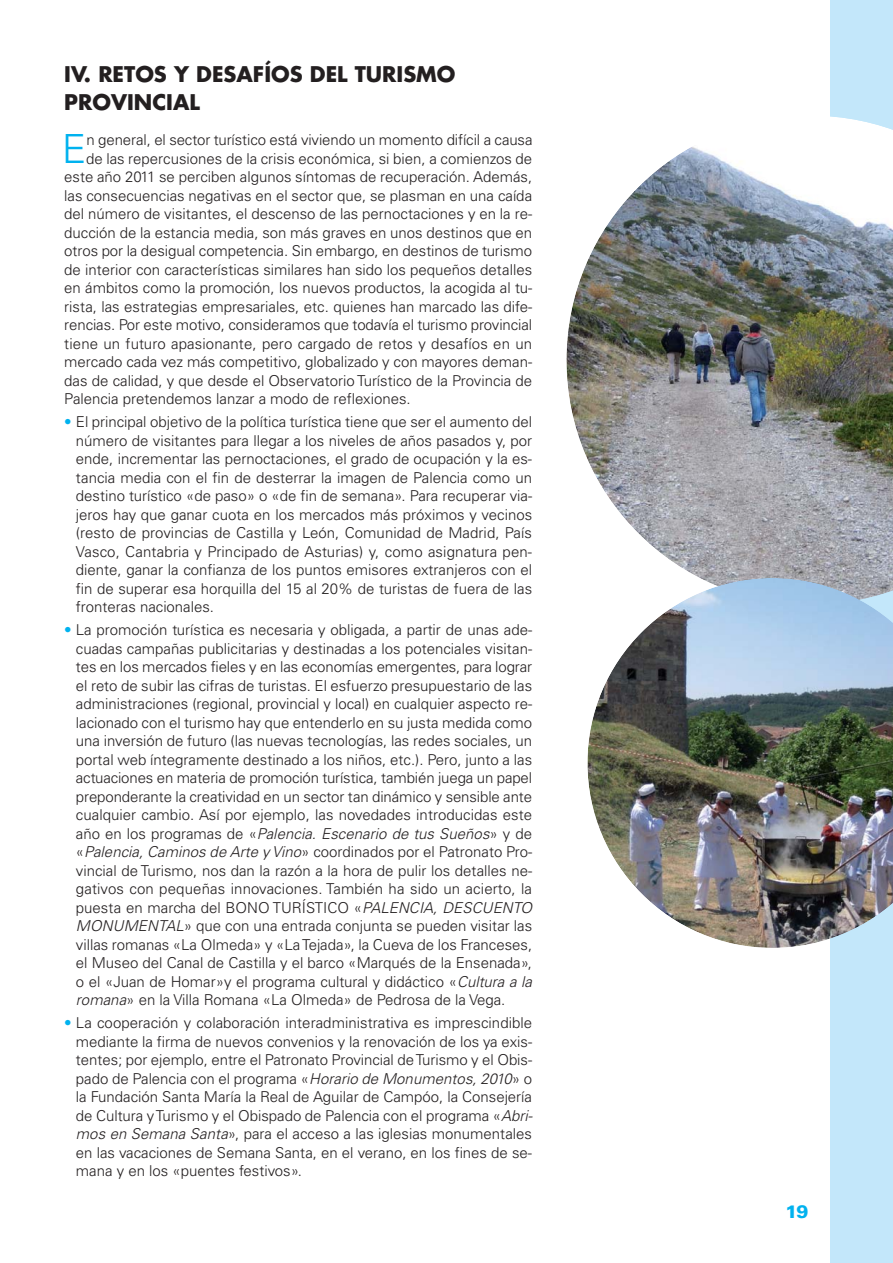
<style>
.page{position:relative;width:893px;height:1263px;background:#fff}
.page>*{position:absolute;margin:0;border:0;box-sizing:border-box;transform-origin:0 0}
.t1{font:300 40.2px "Univers";color:#00b2ef}
.t2{font:700 21px/27.9px "Futura";color:#231f20}
.t3{font:900 18px "Univers";color:#00b2ef}
.t4{font:300 15px/18.5px "Univers";color:#231f20}
.s1{color:#00b2ef}
.s2{font-style:italic}
</style>
<div class="page">
<div style="left:830px;top:0;width:63px;height:1262px;background:#c3e7fa"></div>
<img style="left:566px;top:116px;width:327px;height:462px">
<img style="left:587px;top:578px;width:306px;height:369px">
<h2 class="t2" style="left:64px;top:62px;width:393px">IV. RETOS Y DESAFÍOS DEL TURISMO<br>PROVINCIAL</h2>
<h1 class="t1" style="left:62px;top:134px;width:26px">E</h1>
<p class="t4" style="left:86px;top:132px;width:447px">n general, el sector turístico está viviendo un momento difícil a causa</p>
<p class="t4" style="left:86px;top:150px;width:447px">de las repercusiones de la crisis económica, si bien, a comienzos de</p>
<p class="t4" style="left:64px;top:169px;width:469px">este año 2011 se perciben algunos síntomas de recuperación. Además,</p>
<p class="t4" style="left:64px;top:187px;width:469px">las consecuencias negativas en el sector que, se plasman en una caída</p>
<p class="t4" style="left:64px;top:206px;width:469px">del número de visitantes, el descenso de las pernoctaciones y en la re-</p>
<p class="t4" style="left:64px;top:224px;width:469px">ducción de la estancia media, son más graves en unos destinos que en</p>
<p class="t4" style="left:64px;top:243px;width:469px">otros por la desigual competencia. Sin embargo, en destinos de turismo</p>
<p class="t4" style="left:64px;top:261px;width:469px">de interior con características similares han sido los pequeños detalles</p>
<p class="t4" style="left:64px;top:280px;width:469px">en ámbitos como la promoción, los nuevos productos, la acogida al tu-</p>
<p class="t4" style="left:64px;top:298px;width:469px">rista, las estrategias empresariales, etc. quienes han marcado las dife-</p>
<p class="t4" style="left:64px;top:317px;width:469px">rencias. Por este motivo, consideramos que todavía el turismo provincial</p>
<p class="t4" style="left:64px;top:335px;width:469px">tiene un futuro apasionante, pero cargado de retos y desafíos en un</p>
<p class="t4" style="left:64px;top:354px;width:469px">mercado cada vez más competitivo, globalizado y con mayores deman-</p>
<p class="t4" style="left:64px;top:372px;width:469px">das de calidad, y que desde el Observatorio Turístico de la Provincia de</p>
<p class="t4" style="left:64px;top:391px;width:348px">Palencia pretendemos lanzar a modo de reflexiones.</p>
<p class="t4" style="left:76px;top:414px;width:458px;text-align:justify;text-indent:-12px"><span class="s1">•</span> El principal objetivo de la política turística tiene que ser el aumento del número de visitantes para llegar a los niveles de años pasados y, por ende, incrementar las pernoctaciones, el grado de ocupación y la es&shy;tancia media con el fin de desterrar la imagen de Palencia como un destino turístico «de paso» o «de fin de semana». Para recuperar via&shy;jeros hay que ganar cuota en los mercados más próximos y vecinos (resto de provincias de Castilla y León, Comunidad de Madrid, País Vasco, Cantabria y Principado de Asturias) y, como asignatura pen&shy;diente, ganar la confianza de los puntos emisores extranjeros con el fin de superar esa horquilla del 15 al 20% de turistas de fuera de las fronteras nacionales.</p>
<p class="t4" style="left:76px;top:621px;width:460px;text-indent:-12px"><span class="s1">•</span> La promoción turística es necesaria y obligada, a partir de unas ade&shy;cuadas campañas publicitarias y destinadas a los potenciales visitan&shy;tes en los mercados fieles y en las economías emergentes, para lograr el reto de subir las cifras de turistas. El esfuerzo presupuestario de las administraciones (regional, provincial y local) en cualquier aspecto re&shy;lacionado con el turismo hay que entenderlo en su justa medida como una inversión de futuro (las nuevas tecnologías, las redes sociales, un portal web íntegramente destinado a los niños, etc.). Pero, junto a las actuaciones en materia de promoción turística, también juega un papel preponderante la creatividad en un sector tan dinámico y sensible ante cualquier cambio. Así por ejemplo, las novedades introducidas este a ñ o e n l o s p r o g r a m a s d e « <span class="s2">Palencia. Escenario de tus Sueños</span>» y d e «<span class="s2">Palencia,Caminos de Arte y Vino</span>» coordinados por el Patronato Pro&shy;vincial de Turismo, nos dan la razón a la hora de pulir los detalles ne&shy;gativos con pequeñas innovaciones. También ha sido un acierto, la puesta en marcha del BONO TURÍSTICO «<span class="s2">PALENCIA, DESCUENTO MONUMENTAL</span>» que con una entrada conjunta se pueden visitar las villas romanas «La Olmeda» y «La Tejada», la Cueva de los Franceses, el Museo del Canal de Castilla y el barco «Marqués de la Ensenada», o el «Juan de Homar»y el programa cultural y didáctico «<span class="s2">Cultura a la romana</span>» en la Villa Romana «La Olmeda» de Pedrosa de la Vega.</p>
<p class="t4" style="left:76px;top:1014px;width:461px;text-indent:-12px"><span class="s1">•</span> La cooperación y colaboración interadministrativa es imprescindible mediante la firma de nuevos convenios y la renovación de los ya exis&shy;tentes; por ejemplo, entre el Patronato Provincial de Turismo y el Obis&shy;pado de Palencia con el programa «<span class="s2">Horario de Monumentos,2010</span>» o la Fundación Santa María la Real de Aguilar de Campóo, la Consejería de Cultura y Turismo y el Obispado de Palencia con el programa «<span class="s2">Abri&shy;mos en Semana Santa</span>», para el acceso a las iglesias monumentales en las vacaciones de Semana Santa, en el verano, en los fines de se&shy;mana y en los «puentes festivos».</p>
<p class="t3" style="left:785px;top:1204px;width:25px">19</p>
</div>
